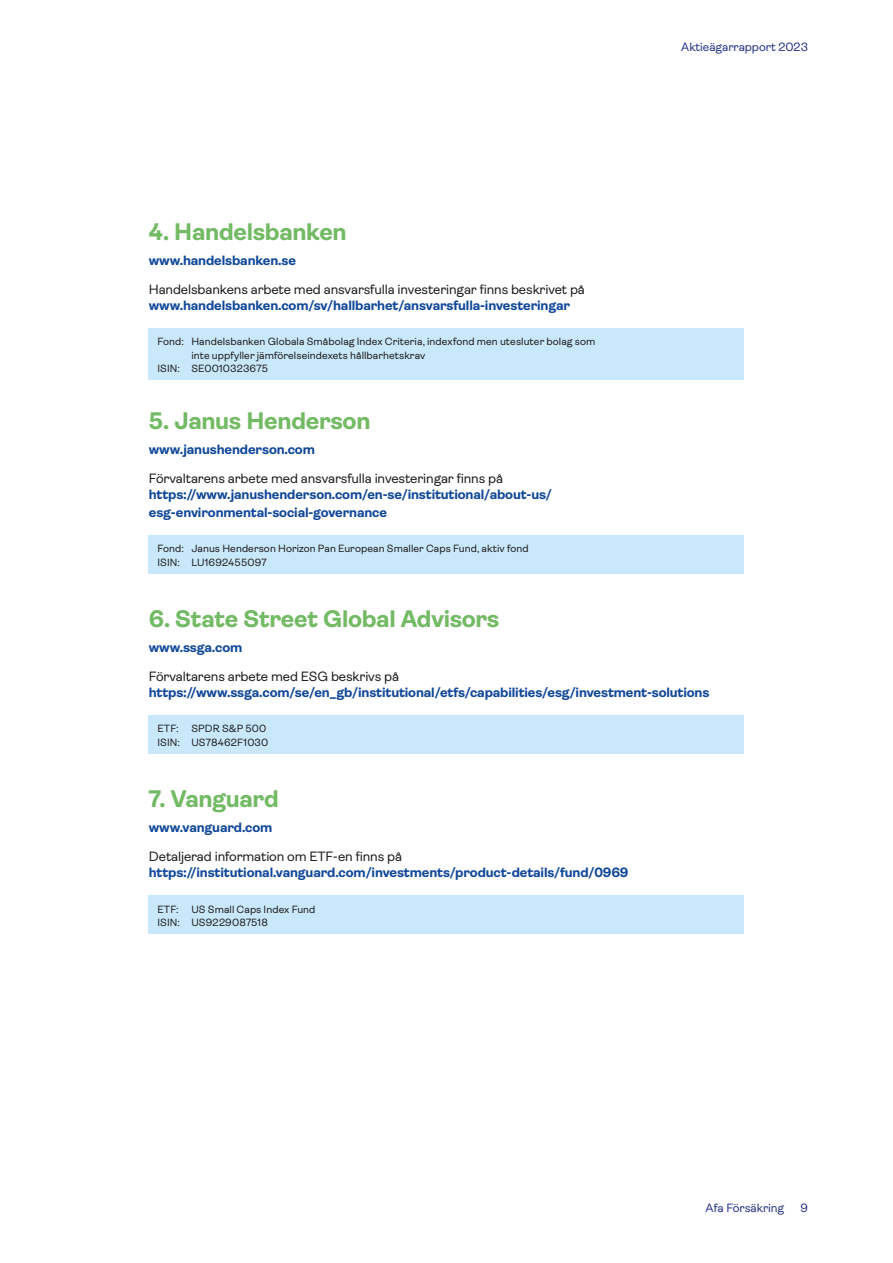
<style>
.page{position:relative;width:893px;height:1263px;background:#fff}
.page>*{position:absolute;margin:0;border:0;box-sizing:border-box;transform-origin:0 0}
.t1{font:700 24px "Ambit";letter-spacing:-.015em;color:#73ba64}
.t2{font:700 13.5px/18px "Ambit";letter-spacing:-.01em;color:#114899}
.t3{font:13.5px "Ambit";letter-spacing:-.01em;color:#1d1d1b}
.t4{font:12px "Ambit";letter-spacing:-.005em;color:#253488}
.t5{font:10.5px/13.5px "Ambit";letter-spacing:.005em;color:#1d1d1b}
</style>
<div class="page">
<div style="left:149px;top:328px;width:595px;height:52px;background:#c9e8fb"></div>
<div style="left:149px;top:535px;width:595px;height:39px;background:#c9e8fb"></div>
<div style="left:149px;top:715px;width:595px;height:39px;background:#c9e8fb"></div>
<div style="left:149px;top:895px;width:595px;height:39px;background:#c9e8fb"></div>
<h1 class="t1" style="left:149px;top:218px;width:199px">4. Handelsbanken</h1>
<p class="t2" style="left:149px;top:252px;width:149px">www.handelsbanken.se</p>
<p class="t3" style="left:149px;top:281px;width:438px">Handelsbankens arbete med ansvarsfulla investeringar finns beskrivet på</p>
<p class="t2" style="left:149px;top:297px;width:423px">www.handelsbanken.com/sv/hallbarhet/ansvarsfulla-investeringar</p>
<p class="t5" style="left:157px;top:335px;width:439px">Fond: Handelsbanken Globala Småbolag Index Criteria, indexfond men utesluter bolag som</p>
<p class="t5" style="left:191px;top:349px;width:235px">inte uppfyller jämförelseindexets hållbarhetskrav</p>
<p class="t5" style="left:157px;top:362px;width:112px">ISIN: SE0010323675</p>
<h1 class="t1" style="left:149px;top:407px;width:223px">5. Janus Henderson</h1>
<p class="t2" style="left:149px;top:441px;width:168px">www.janushenderson.com</p>
<p class="t3" style="left:149px;top:470px;width:356px">Förvaltarens arbete med ansvarsfulla investeringar finns på</p>
<p class="t2" style="left:149px;top:486px;width:405px">https://www.janushenderson.com/en-se/institutional/about-us/ esg-environmental-social-governance</p>
<p class="t5" style="left:157px;top:542px;width:373px">Fond: Janus Henderson Horizon Pan European Smaller Caps Fund, aktiv fond<br>ISIN: LU1692455097</p>
<p class="t4" style="left:681px;top:40px;width:128px">Aktieägarrapport 2023</p>
<h1 class="t1" style="left:149px;top:605px;width:352px">6. State Street Global Advisors</h1>
<p class="t2" style="left:149px;top:639px;width:95px">www.ssga.com</p>
<p class="t3" style="left:149px;top:668px;width:252px">Förvaltarens arbete med ESG beskrivs på</p>
<p class="t2" style="left:149px;top:684px;width:562px">https://www.ssga.com/se/en_gb/institutional/etfs/capabilities/esg/investment-solutions</p>
<p class="t5" style="left:157px;top:722px;width:113px">ETF: SPDR S&amp;P 500<br>ISIN: US78462F1030</p>
<h1 class="t1" style="left:149px;top:785px;width:132px">7. Vanguard</h1>
<p class="t2" style="left:149px;top:819px;width:125px">www.vanguard.com</p>
<p class="t3" style="left:149px;top:848px;width:255px">Detaljerad information om ETF-en finns på</p>
<p class="t2" style="left:149px;top:864px;width:481px">https://institutional.vanguard.com/investments/product-details/fund/0969</p>
<p class="t5" style="left:157px;top:902px;width:160px">ETF: US Small Caps Index Fund<br>ISIN: US9229087518</p>
<p class="t4" style="left:706px;top:1201px;width:80px">Afa Försäkring</p>
<p class="t4" style="left:800px;top:1201px;width:9px">9</p>
</div>
